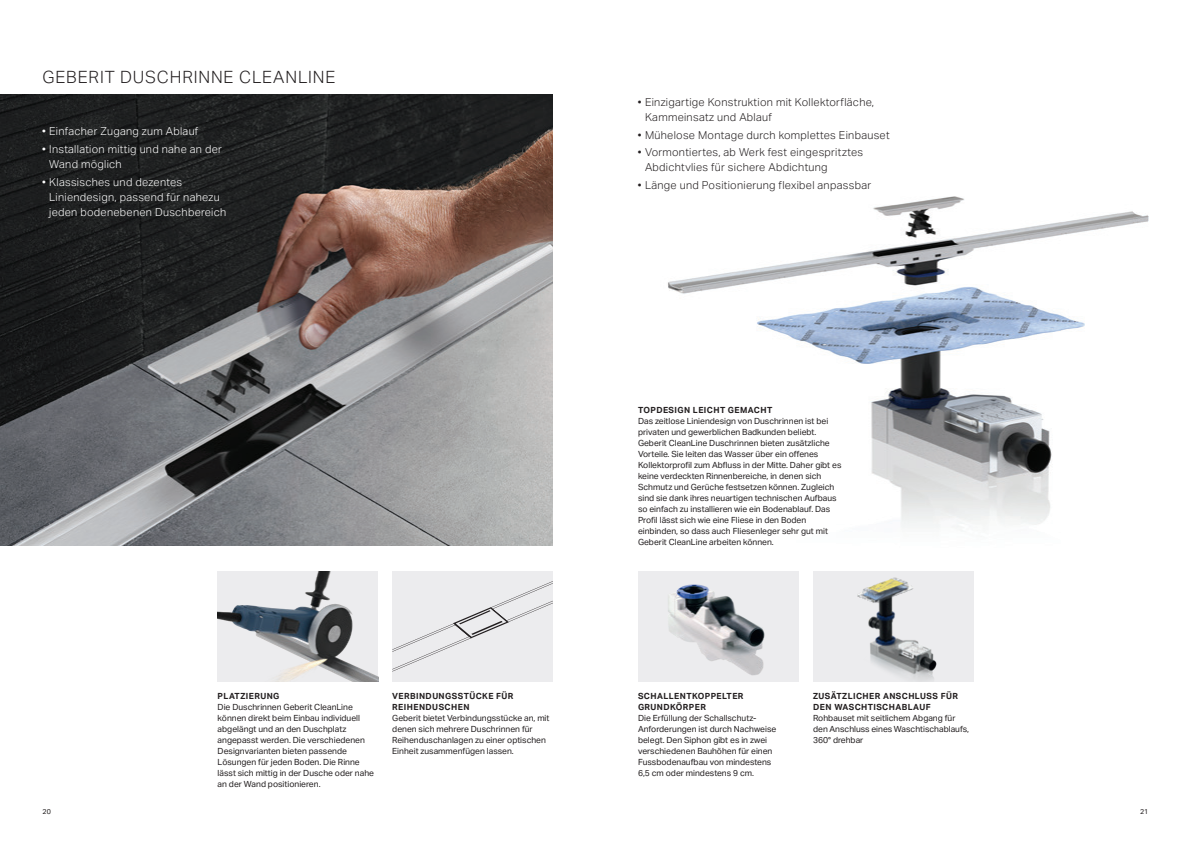
<style>
.page{position:relative;width:1191px;height:842px;background:#fff}
.page>*{position:absolute;margin:0;border:0;box-sizing:border-box;transform-origin:0 0}
.t1{font:300 17px "Aktiv Grotesk Geberit";letter-spacing:.05em;color:#231f20}
.t2{font:300 11px/15px "Aktiv Grotesk Geberit";letter-spacing:.025em;color:#231f20}
.t3{font:300 11px/15px "Aktiv Grotesk Geberit";letter-spacing:.025em;color:#fff}
.t4{font:8.5px/11px "Aktiv Grotesk Geberit";color:#231f20}
.t5{font:700 8.5px/11px "Aktiv Grotesk Geberit";letter-spacing:.05em;color:#231f20}
.t6{font:7px "Aktiv Grotesk Geberit";color:#231f20}
</style>
<div class="page">
<img style="left:668px;top:196px;width:481px;height:378px">
<div style="left:813px;top:571px;width:160px;height:110px;background:#ececee"></div>
<img style="left:0;top:94px;width:553px;height:451px">
<div style="left:392px;top:571px;width:161px;height:110px;background:#ececee"></div>
<svg style="left:392px;top:581px;width:161px;height:91px"></svg>
<div style="left:638px;top:571px;width:160px;height:110px;background:#ececee"></div>
<img style="left:668px;top:584px;width:97px;height:92px">
<img style="left:217px;top:571px;width:161px;height:110px">
<img style="left:857px;top:577px;width:80px;height:104px">
<h1 class="t1" style="left:43px;top:68px;width:294px">GEBERIT DUSCHRINNE CLEANLINE</h1>
<p class="t3" style="left:42px;top:124px;width:158px">• Einfacher Zugang zum Ablauf</p>
<p class="t3" style="left:49px;top:142px;width:174px;text-indent:-7px">• Installation mittig und nahe an der<br>Wand möglich</p>
<p class="t3" style="left:49px;top:174px;width:178px;text-indent:-7px">• Klassisches und dezentes<br>Liniendesign, passend für nahezu jeden bodenebenen Duschbereich</p>
<p class="t5" style="left:218px;top:691px;width:63px">PLATZIERUNG</p>
<p class="t4" style="left:218px;top:702px;width:158px">Die Duschrinnen Geberit CleanLine können direkt beim Einbau individuell abgelängt und an den Duschplatz angepasst werden. Die verschiedenen Designvarianten bieten passende Lösungen für jeden Boden. Die Rinne lässt sich mittig in der Dusche oder nahe an der Wand positionieren.</p>
<p class="t5" style="left:392px;top:691px;width:123px">VERBINDUNGSSTÜCKE FÜR<br>REIHENDUSCHEN</p>
<p class="t4" style="left:392px;top:713px;width:159px">Geberit bietet Verbindungsstücke an, mit denen sich mehrere Duschrinnen für Reihenduschanlagen zu einer optischen Einheit zusammenfügen lassen.</p>
<p class="t2" style="left:645px;top:94px;width:230px;text-indent:-7px">• Einzigartige Konstruktion mit Kollektorfläche,<br>Kammeinsatz und Ablauf</p>
<p class="t2" style="left:638px;top:127px;width:253px">• Mühelose Montage durch komplettes Einbauset</p>
<p class="t2" style="left:645px;top:145px;width:220px;text-indent:-7px">• Vormontiertes, ab Werk fest eingespritztes<br>Abdichtvlies für sichere Abdichtung</p>
<p class="t2" style="left:638px;top:178px;width:235px">• Länge und Positionierung flexibel anpassbar</p>
<p class="t5" style="left:638px;top:405px;width:136px">TOPDESIGN LEICHT GEMACHT</p>
<p class="t4" style="left:638px;top:416px;width:205px">Das zeitlose Liniendesign von Duschrinnen ist bei privaten und gewerblichen Badkunden beliebt.<br>Geberit CleanLine Duschrinnen bieten zusätzliche Vorteile. Sie leiten das Wasser über ein offenes Kollektorprofil zum Abfluss in der Mitte. Daher gibt es keine verdeckten Rinnenbereiche, in denen sich Schmutz und Gerüche festsetzen können. Zugleich sind sie dank ihres neuartigen technischen Aufbaus so einfach zu installieren wie ein Bodenablauf. Das Profil lässt sich wie eine Fliese in den Boden einbinden, so dass auch Fliesenleger sehr gut mit Geberit CleanLine arbeiten können.</p>
<p class="t5" style="left:638px;top:691px;width:107px">SCHALLENTKOPPELTER<br>GRUNDKÖRPER</p>
<p class="t4" style="left:638px;top:713px;width:140px">Die Erfüllung der Schallschutz-<br>Anforderungen ist durch Nachweise belegt. Den Siphon gibt es in zwei verschiedenen Bauhöhen für einen<br>Fussbodenaufbau von mindestens<br>6,5 cm oder mindestens 9 cm.</p>
<p class="t5" style="left:813px;top:691px;width:146px">ZUSÄTZLICHER ANSCHLUSS FÜR<br>DEN WASCHTISCHABLAUF</p>
<p class="t4" style="left:813px;top:713px;width:157px">Rohbauset mit seitlichem Abgang für den Anschluss eines Waschtischablaufs,<br>360° drehbar</p>
<p class="t6" style="left:43px;top:807px;width:10px">20</p>
<p class="t6" style="left:1140px;top:807px;width:10px">21</p>
</div>
